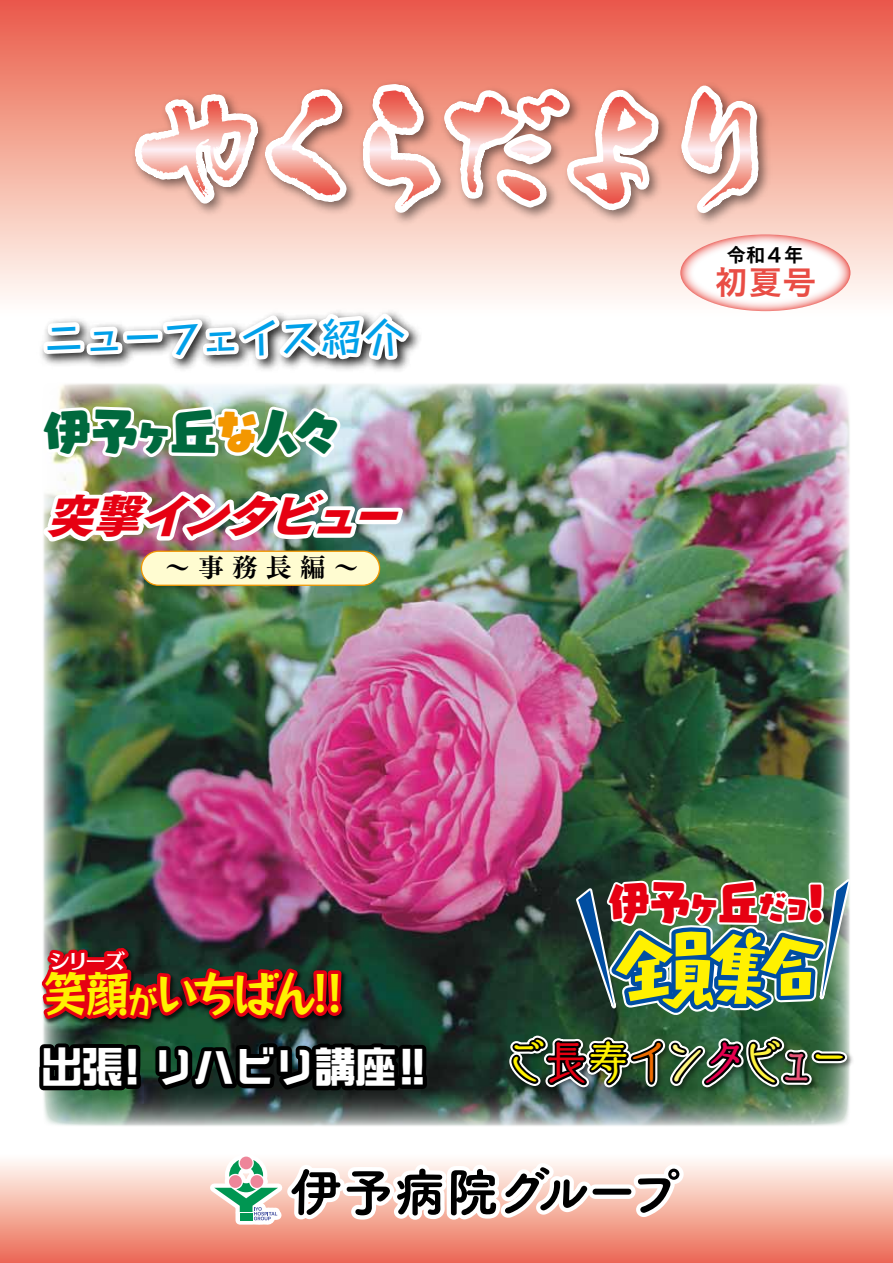
<style>
.page{position:relative;width:893px;height:1263px;background:#fff}
.page>*{position:absolute;margin:0;border:0;box-sizing:border-box;transform-origin:0 0}
.t1{font:48.75px "Rockn Roll Std DB";letter-spacing:-.1em;color:#fff100;scale:.92 1}
.t2{font:47.55px "Yuruka Std UB";letter-spacing:-.145em;color:#00693e}
.t3{font:46.8px "Lyra Std DB";letter-spacing:-.165em;color:#fff100}
.t4{font:italic 45.15px "Tsuku Go Pro U";color:#e60012;scale:1.04 1}
.t5{font:44.7px "Yuruka Std UB";color:#e60012;scale:.92 1}
.t6{font:43.65px "Stick Std B";letter-spacing:-.095em;color:#00a0e9}
.t7{font:40.35px "Kafu Techno Std U";color:#fff}
.t8{font:34.05px "Antic Cezanne Pro DB";color:#e94d45}
.t9{font:25.5px "Tsuku Min Pro E";color:#000}
.t10{font:20.85px "Skip Std B";color:#fff}
.t11{font:19.2px "Tsuku Go Pro E";color:#000}
.s1{color:#f39700}
.s2{font-size:33.15px}
.s3{font-size:32.55px}
.s4{font-size:28.5px}
.s5{color:#e60012}
.s6{color:#ed6c00}
.s7{color:#fff67f}
.s8{color:#e5004f}
.s9{color:#fff33f}
.s10{color:#e95377}
</style>
<div class="page">
<div style="left:0;top:0;width:893px;height:319px;background:linear-gradient(to bottom,#ea5b45,#fffffe)"></div>
<div style="left:0;top:1152px;width:893px;height:111px;background:linear-gradient(to bottom,#fff,#eb6952)"></div>
<img style="left:0;top:0;width:855px;height:1263px">
<div style="left:141px;top:551px;width:239px;height:34px;background:#fffcd1;border-radius:17px"></div>
<div style="left:141px;top:551px;width:239px;height:35px;border:1px solid #f39700;border-radius:17px"></div>
<p class="t6" style="left:42px;top:302px;width:366px">ニューフェイス紹介</p>
<p class="t2" style="left:43px;top:393px;width:300px">伊予ヶ丘<span class="s1">な</span>人々</p>
<p class="t4" style="left:47px;top:491px;width:359px">突撃インタビュー</p>
<p class="t9" style="left:165px;top:547px;width:195px">～事務長編 ~</p>
<p class="t11" style="left:727px;top:238px;width:78px">令和４年</p>
<p class="t8" style="left:714px;top:261px;width:104px">初夏号</p>
<p class="t10" style="left:50px;top:946px;width:77px">シリーズ</p>
<p class="t1" style="left:43px;top:961px;width:328px">笑顔<span class="s2">が</span>いちばん !!</p>
<p class="t7" style="left:42px;top:1030px;width:384px">出張! リハビリ講座 !!</p>
<p class="t5" style="left:608px;top:866px;width:236px">伊予ヶ丘<span class="s3">だ</span><span class="s4">ヨ</span>!</p>
<p class="t3" style="left:501px;top:1027px;width:353px">ご<span class="s5">長</span>寿<span class="s6">イ</span><span class="s7">ン</span><span class="s8">タ</span><span class="s9">ビ</span><span class="s10">ュ</span>ー</p>
</div>
